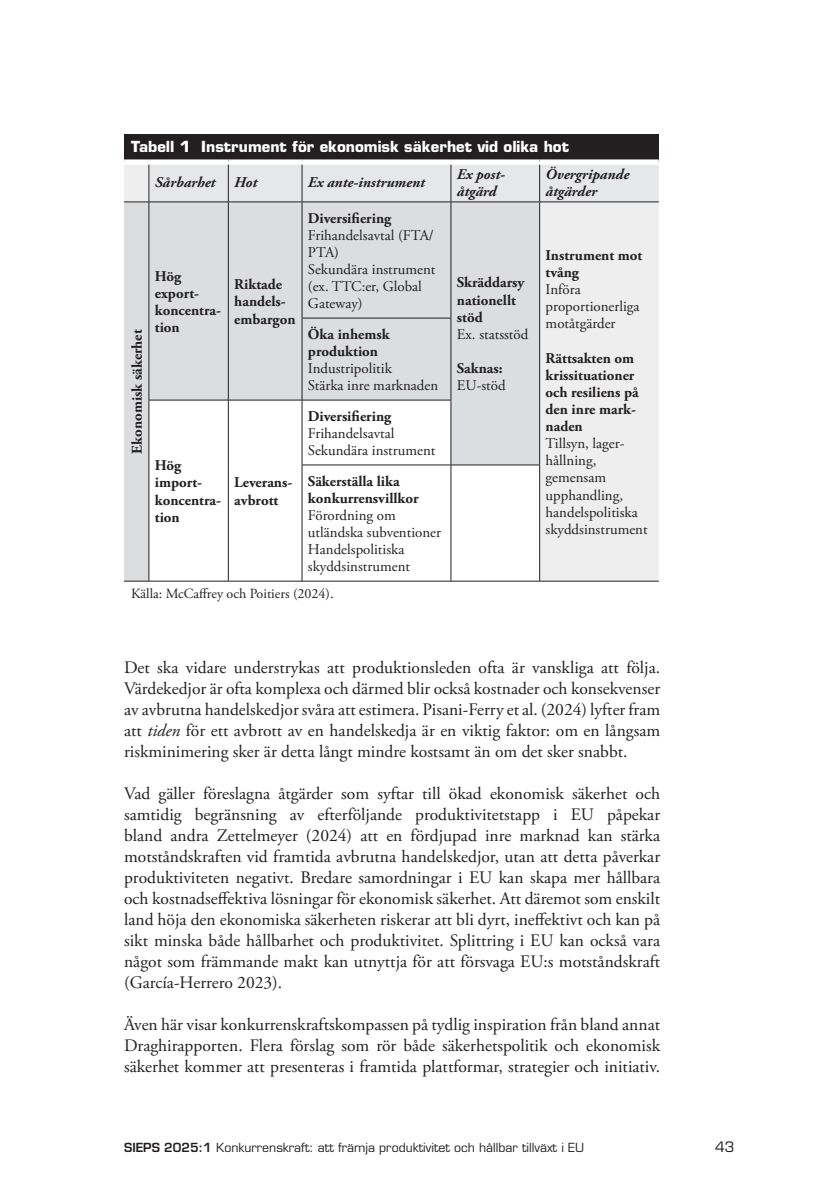
<style>
.page{position:relative;width:819px;height:1201px;background:#fff}
.page>*{position:absolute;margin:0;border:0;box-sizing:border-box;transform-origin:0 0}
.t1{font:17.5px/21px "Adobe Garamond Pro";color:#231f20;text-align:justify}
.t2{font:14.88px/17.2px "Adobe Garamond Pro";color:#231f20}
.t3{font:700 14.88px/17.2px "Adobe Garamond Pro";color:#231f20}
.t4{font:italic 700 14.88px/17.2px "Adobe Garamond Pro";color:#231f20}
.t5{font:700 14.88px "Eurostile LT Std";color:#fff}
.t6{font:14px "Adobe Garamond Pro";color:#231f20}
.t7{font:14px "Eurostile LT Std";color:#231f20}
.t8{font:12.25px "Eurostile LT Std";color:#231f20}
.s1{font-style:italic}
.s2{font-weight:600}
</style>
<div class="page">
<div style="left:124px;top:134px;width:534px;height:28px;background:#231f20"></div>
<div style="left:540px;top:203px;width:118px;height:378px;background:#eeeeef"></div>
<div style="left:124px;top:203px;width:415px;height:378px;background:#dcdddf"></div>
<svg style="left:150px;top:400px;width:389px;height:181px"></svg>
<div style="left:124px;top:159px;width:25px;height:6px;background:#fff"></div>
<div style="left:149px;top:159px;width:79px;height:6px;background:#fff"></div>
<div style="left:228px;top:159px;width:74px;height:6px;background:#fff"></div>
<div style="left:302px;top:159px;width:149px;height:6px;background:#fff"></div>
<div style="left:451px;top:159px;width:88px;height:6px;background:#fff"></div>
<div style="left:539px;top:159px;width:119px;height:6px;background:#fff"></div>
<svg style="left:124px;top:581px;width:25px;height:1px"></svg>
<hr style="left:149px;top:581px;width:79px;height:1px;background:#231f20">
<hr style="left:228px;top:581px;width:74px;height:1px;background:#231f20">
<hr style="left:302px;top:581px;width:149px;height:1px;background:#231f20">
<hr style="left:451px;top:581px;width:88px;height:1px;background:#231f20">
<hr style="left:539px;top:581px;width:119px;height:1px;background:#231f20">
<svg style="left:124px;top:164px;width:534px;height:39px"></svg>
<hr style="left:149px;top:202px;width:79px;height:1px;background:#231f20">
<hr style="left:149px;top:202px;width:1px;height:116px;background:#231f20">
<hr style="left:228px;top:202px;width:74px;height:1px;background:#231f20">
<hr style="left:228px;top:202px;width:1px;height:116px;background:#231f20">
<hr style="left:149px;top:318px;width:1px;height:82px;background:#231f20">
<hr style="left:228px;top:318px;width:1px;height:82px;background:#231f20">
<hr style="left:302px;top:202px;width:149px;height:1px;background:#231f20">
<hr style="left:302px;top:202px;width:1px;height:116px;background:#231f20">
<hr style="left:451px;top:202px;width:88px;height:1px;background:#231f20">
<hr style="left:450px;top:202px;width:1px;height:116px;background:#231f20">
<hr style="left:539px;top:202px;width:119px;height:1px;background:#231f20">
<hr style="left:539px;top:202px;width:1px;height:116px;background:#231f20">
<hr style="left:539px;top:318px;width:1px;height:82px;background:#231f20">
<hr style="left:539px;top:400px;width:1px;height:65px;background:#231f20">
<hr style="left:302px;top:318px;width:149px;height:1px;background:#231f20">
<hr style="left:302px;top:318px;width:1px;height:82px;background:#231f20">
<hr style="left:450px;top:318px;width:1px;height:82px;background:#231f20">
<hr style="left:149px;top:400px;width:79px;height:1px;background:#231f20">
<hr style="left:149px;top:400px;width:1px;height:65px;background:#231f20">
<hr style="left:228px;top:400px;width:74px;height:1px;background:#231f20">
<hr style="left:228px;top:400px;width:1px;height:65px;background:#231f20">
<hr style="left:149px;top:465px;width:1px;height:116px;background:#231f20">
<hr style="left:228px;top:465px;width:1px;height:116px;background:#231f20">
<hr style="left:302px;top:400px;width:149px;height:1px;background:#231f20">
<hr style="left:302px;top:400px;width:1px;height:65px;background:#231f20">
<hr style="left:450px;top:400px;width:1px;height:65px;background:#231f20">
<hr style="left:302px;top:464px;width:149px;height:1px;background:#231f20">
<hr style="left:302px;top:465px;width:1px;height:116px;background:#231f20">
<hr style="left:451px;top:464px;width:89px;height:1px;background:#231f20">
<hr style="left:450px;top:465px;width:1px;height:116px;background:#231f20">
<hr style="left:539px;top:465px;width:1px;height:116px;background:#231f20">
<p class="t5" style="left:131px;top:137px;width:439px">Tabell 1 Instrument för ekonomisk säkerhet vid olika hot</p>
<p class="t4" style="left:155px;top:174px;width:62px">Sårbarhet</p>
<p class="t4" style="left:234px;top:174px;width:24px">Hot</p>
<p class="t4" style="left:308px;top:174px;width:118px">Ex ante-instrument</p>
<p class="t4" style="left:457px;top:166px;width:49px">Ex post&shy;åtgärd</p>
<p class="t4" style="left:545px;top:166px;width:85px">Övergripande åtgärder</p>
<p class="t3" style="left:308px;top:210px;width:85px">Diversifiering</p>
<p class="t2" style="left:308px;top:227px;width:129px">Frihandelsavtal (FTA/<br>PTA)<br>Sekundära instrument (ex. TTC:er, Global<br>Gateway)</p>
<p class="t3" style="left:155px;top:268px;width:68px">Hög export&shy;koncentra&shy;tion</p>
<p class="t3" style="left:234px;top:276px;width:63px">Riktade handels&shy;embargon</p>
<p class="t3" style="left:308px;top:326px;width:83px">Öka inhemsk produktion</p>
<p class="t2" style="left:308px;top:360px;width:132px">Industripolitik<br>Stärka inre marknaden</p>
<p class="t3" style="left:129px;top:453px;width:126px;rotate:-90deg">Ekonomisk säkerhet</p>
<p class="t3" style="left:308px;top:408px;width:85px">Diversifiering</p>
<p class="t2" style="left:308px;top:425px;width:129px">Frihandelsavtal<br>Sekundära instrument</p>
<p class="t3" style="left:308px;top:472px;width:112px">Säkerställa lika konkurrensvillkor</p>
<p class="t2" style="left:308px;top:507px;width:135px">Förordning om utländska subventioner<br>Handelspolitiska skyddsinstrument</p>
<p class="t6" style="left:131px;top:585px;width:204px">Källa: McCaffrey och Poitiers (2024).</p>
<p class="t3" style="left:155px;top:457px;width:68px">Hög import&shy;koncentra&shy;tion</p>
<p class="t3" style="left:234px;top:474px;width:60px">Leverans&shy;avbrott</p>
<p class="t3" style="left:457px;top:274px;width:69px">Skräddarsy nationellt stöd</p>
<p class="t2" style="left:457px;top:326px;width:73px">Ex. statsstöd</p>
<p class="t3" style="left:457px;top:360px;width:47px">Saknas:</p>
<p class="t2" style="left:457px;top:377px;width:50px">EU-stöd</p>
<p class="t3" style="left:545px;top:247px;width:98px">Instrument mot tvång</p>
<p class="t2" style="left:545px;top:281px;width:95px">Införa proportionerliga motåtgärder</p>
<p class="t3" style="left:545px;top:350px;width:94px">Rättsakten om krissituationer och resiliens på den inre mark&shy;naden</p>
<p class="t2" style="left:545px;top:435px;width:103px">Tillsyn, lager&shy;hållning, gemensam upphandling, handelspolitiska skyddsinstrument</p>
<p class="t1" style="left:124px;top:657px;width:537px">Det ska vidare understrykas att produktionsleden ofta är vanskliga att följa.<br>Värdekedjor är ofta komplexa och därmed blir också kostnader och konsekvenser av avbrutna handelskedjor svåra att estimera. Pisani-Ferry et al. (2024) lyfter fram att <span class="s1">tiden</span> för ett avbrott av en handelskedja är en viktig faktor: om en långsam riskminimering sker är detta långt mindre kostsamt än om det sker snabbt.</p>
<p class="t1" style="left:124px;top:783px;width:537px">Vad gäller föreslagna åtgärder som syftar till ökad ekonomisk säkerhet och samtidig begränsning av efterföljande produktivitetstapp i EU påpekar bland andra Zettelmeyer (2024) att en fördjupad inre marknad kan stärka motståndskraften vid framtida avbrutna handelskedjor, utan att detta påverkar produktiviteten negativt. Bredare samordningar i EU kan skapa mer hållbara och kostnadseffektiva lösningar för ekonomisk säkerhet. Att däremot som enskilt land höja den ekonomiska säkerheten riskerar att bli dyrt, ineffektivt och kan på sikt minska både hållbarhet och produktivitet. Splittring i EU kan också vara något som främmande makt kan utnyttja för att försvaga EU:s motståndskraft (García-Herrero 2023).</p>
<p class="t1" style="left:124px;top:1014px;width:537px">Även här visar konkurrenskraftskompassen på tydlig inspiration från bland annat Draghirapporten. Flera förslag som rör både säkerhetspolitik och ekonomisk säkerhet kommer att presenteras i framtida plattformar, strategier och initiativ.</p>
<p class="t8" style="left:124px;top:1140px;width:461px"><span class="s2">SIEPS 2025:1</span> Konkurrenskraft: att främja produktivitet och hållbar tillväxt i EU</p>
<p class="t7" style="left:715px;top:1138px;width:21px">43</p>
</div>
